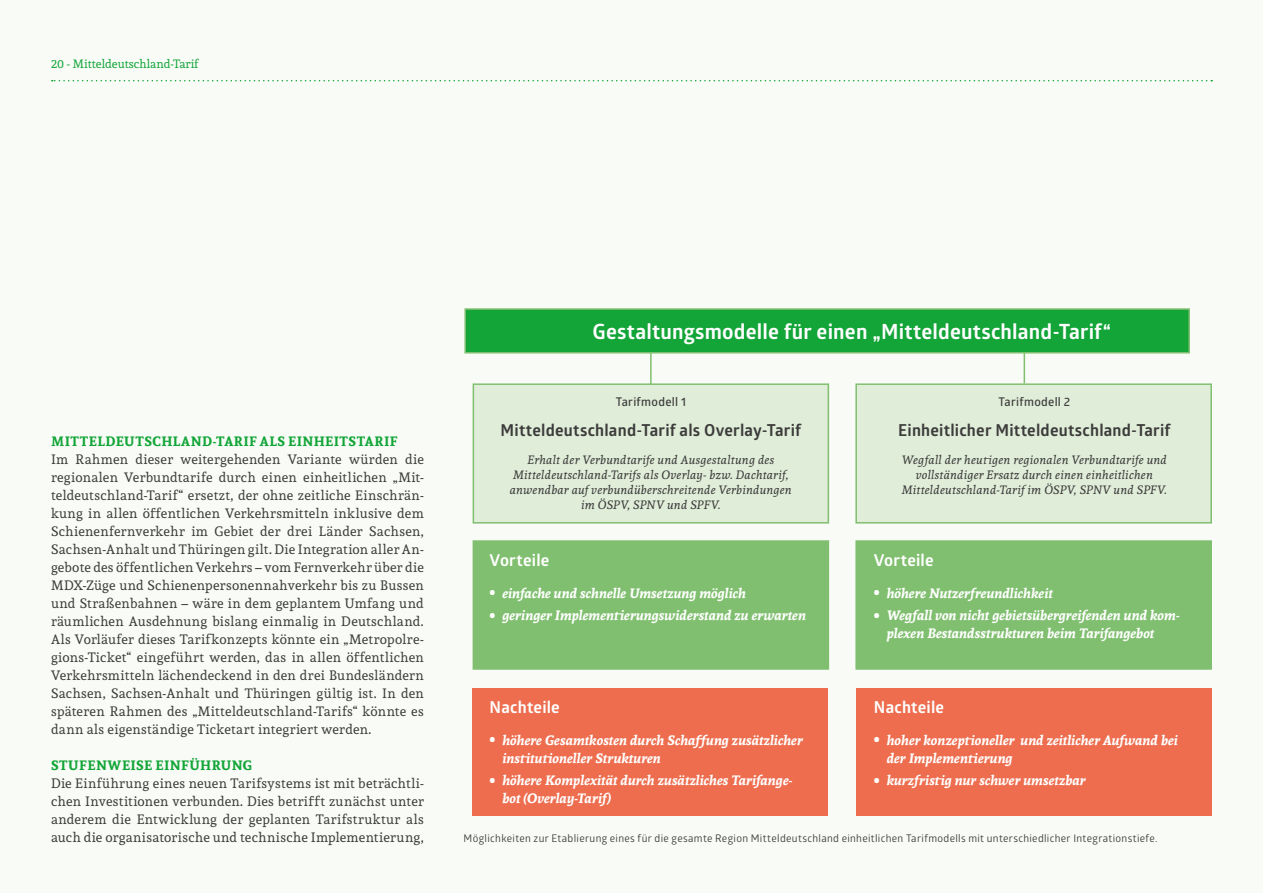
<style>
.page{position:relative;width:1263px;height:893px;background:#f8fbf6}
.page>*{position:absolute;margin:0;border:0;box-sizing:border-box;transform-origin:0 0}
.t1{font:700 21px "Glober";letter-spacing:.01em;color:#fff}
.t2{font:700 16.5px "Glober";letter-spacing:.015em;color:#3c3c3b}
.t3{font:700 16.5px "Glober";letter-spacing:.01em;color:#fff}
.t4{font:13.5px/18px "Andada";letter-spacing:.03em;color:#3c3c3b;text-align:justify}
.t5{font:italic 700 13.5px/18px "Andada";letter-spacing:.005em;color:#fff}
.t6{font:700 13.5px "Andada";letter-spacing:.03em;color:#13a538}
.t7{font:italic 12px/15px "Andada";letter-spacing:.02em;color:#3c3c3b;text-align:center}
.t8{font:12px "Andada";color:#13a538}
.t9{font:600 12px "Glober";letter-spacing:.025em;color:#3c3c3b}
.t10{font:10.5px "Glober";letter-spacing:.03em;color:#3c3c3b}
.s1{font-style:normal;font-size:25.5px}
</style>
<div class="page">
<hr style="left:650px;top:348px;width:2px;height:42px;background:#80bf6f">
<hr style="left:1023px;top:347px;width:2px;height:36px;background:#80bf6f">
<div style="left:473px;top:383px;width:356px;height:141px;background:#e0edd9;border:2px solid #80bf6f"></div>
<div style="left:855px;top:383px;width:357px;height:141px;background:#e0edd9;border:2px solid #80bf6f"></div>
<div style="left:464px;top:308px;width:726px;height:45px;background:#13a538;border:2px solid #80bf6f"></div>
<div style="left:473px;top:540px;width:356px;height:130px;background:#80bf6f;border:2px solid #80bf6f"></div>
<div style="left:855px;top:540px;width:357px;height:130px;background:#80bf6f;border:2px solid #80bf6f"></div>
<div style="left:473px;top:688px;width:355px;height:128px;background:#ed6d4e"></div>
<div style="left:857px;top:688px;width:355px;height:128px;background:#ed6d4e"></div>
<svg style="left:52px;top:80px;width:1160px;height:1px"></svg>
<p class="t8" style="left:51px;top:56px;width:149px">20 - Mitteldeutschland-Tarif</p>
<p class="t6" style="left:51px;top:432px;width:348px">MITTELDEUTSCHLAND-TARIF ALS EINHEITSTARIF</p>
<p class="t4" style="left:51px;top:450px;width:374px">Im Rahmen dieser weitergehenden Variante würden die regionalen Verbundtarife durch einen einheitlichen „Mit&shy;teldeutschland-Tarif“ ersetzt, der ohne zeitliche Einschrän&shy;kung in allen öffentlichen Verkehrsmitteln inklusive dem Schienenfernverkehr im Gebiet der drei Länder Sachsen, Sachsen-Anhalt und Thüringen gilt. Die Integration aller An&shy;gebote des öffentlichen Verkehrs – vom Fernverkehr über die MDX-Züge und Schienenpersonennahverkehr bis zu Bussen und Straßenbahnen – wäre in dem geplantem Umfang und räumlichen Ausdehnung bislang einmalig in Deutschland.<br>Als Vorläufer dieses Tarifkonzepts könnte ein „Metropolre&shy;gions-Ticket“ eingeführt werden, das in allen öffentlichen Verkehrsmitteln lächendeckend in den drei Bundesländern Sachsen, Sachsen-Anhalt und Thüringen gültig ist. In den späteren Rahmen des „Mitteldeutschland-Tarifs“ könnte es dann als eigenständige Ticketart integriert werden.</p>
<p class="t6" style="left:51px;top:756px;width:19px">STUFENWEISE</p>
<p class="t6" style="left:156px;top:756px;width:20px">EINFÜHRUNG</p>
<p class="t4" style="left:51px;top:774px;width:374px">Die Einführung eines neuen Tarifsystems ist mit beträchtli&shy;chen Investitionen verbunden. Dies betrifft zunächst unter anderem die Entwicklung der geplanten Tarifstruktur als auch die organisatorische und technische Implementierung,</p>
<h1 class="t1" style="left:593px;top:317px;width:520px">Gestaltungsmodelle für einen „Mitteldeutschland-Tarif“</h1>
<p class="t9" style="left:616px;top:393px;width:72px">Tarifmodell 1</p>
<p class="t2" style="left:500px;top:418px;width:302px">Mitteldeutschland-Tarif als Overlay-Tarif</p>
<p class="t7" style="left:510px;top:453px;width:283px">Erhalt der Verbundtarife und Ausgestaltung des Mitteldeutschland-Tarifs als Overlay- bzw. Dachtarif, anwendbar auf verbundüberschreitende Verbindungen im ÖSPV, SPNV und SPFV.</p>
<p class="t3" style="left:490px;top:549px;width:61px">Vorteile</p>
<p class="t5" style="left:490px;top:584px;width:258px"><span class="s1">•</span> einfache und schnelle Umsetzung möglich</p>
<p class="t5" style="left:490px;top:606px;width:318px"><span class="s1">•</span> geringer Implementierungswiderstand zu erwarten</p>
<p class="t3" style="left:490px;top:696px;width:72px">Nachteile</p>
<p class="t5" style="left:502px;top:731px;width:302px;text-indent:-13px"><span class="s1">•</span> höhere Gesamtkosten durch Schaffung zusätzlicher institutioneller Strukturen</p>
<p class="t5" style="left:502px;top:771px;width:291px;text-indent:-13px"><span class="s1">•</span> höhere Komplexität durch zusätzliches Tarifange&shy;bot (Overlay-Tarif)</p>
<p class="t9" style="left:998px;top:393px;width:73px">Tarifmodell 2</p>
<p class="t2" style="left:898px;top:418px;width:274px">Einheitlicher Mitteldeutschland-Tarif</p>
<p class="t7" style="left:902px;top:453px;width:267px">Wegfall der heutigen regionalen Verbundtarife und vollständiger Ersatz durch einen einheitlichen<br>Mitteldeutschland-Tarif im ÖSPV, SPNV und SPFV.</p>
<p class="t3" style="left:874px;top:549px;width:61px">Vorteile</p>
<p class="t5" style="left:874px;top:584px;width:181px"><span class="s1">•</span> höhere Nutzerfreundlichkeit</p>
<p class="t5" style="left:887px;top:606px;width:294px;text-indent:-13px"><span class="s1">•</span> Wegfall von nicht gebietsübergreifenden und kom&shy;plexen Bestandsstrukturen beim Tarifangebot</p>
<p class="t3" style="left:874px;top:696px;width:72px">Nachteile</p>
<p class="t5" style="left:887px;top:731px;width:293px;text-indent:-13px"><span class="s1">•</span> hoher konzeptioneller und zeitlicher Aufwand bei der Implementierung</p>
<p class="t5" style="left:874px;top:771px;width:213px"><span class="s1">•</span> kurzfristig nur schwer umsetzbar</p>
<p class="t10" style="left:464px;top:831px;width:695px">Möglichkeiten zur Etablierung eines für die gesamte Region Mitteldeutschland einheitlichen Tarifmodells mit unterschiedlicher Integrationstiefe.</p>
</div>
